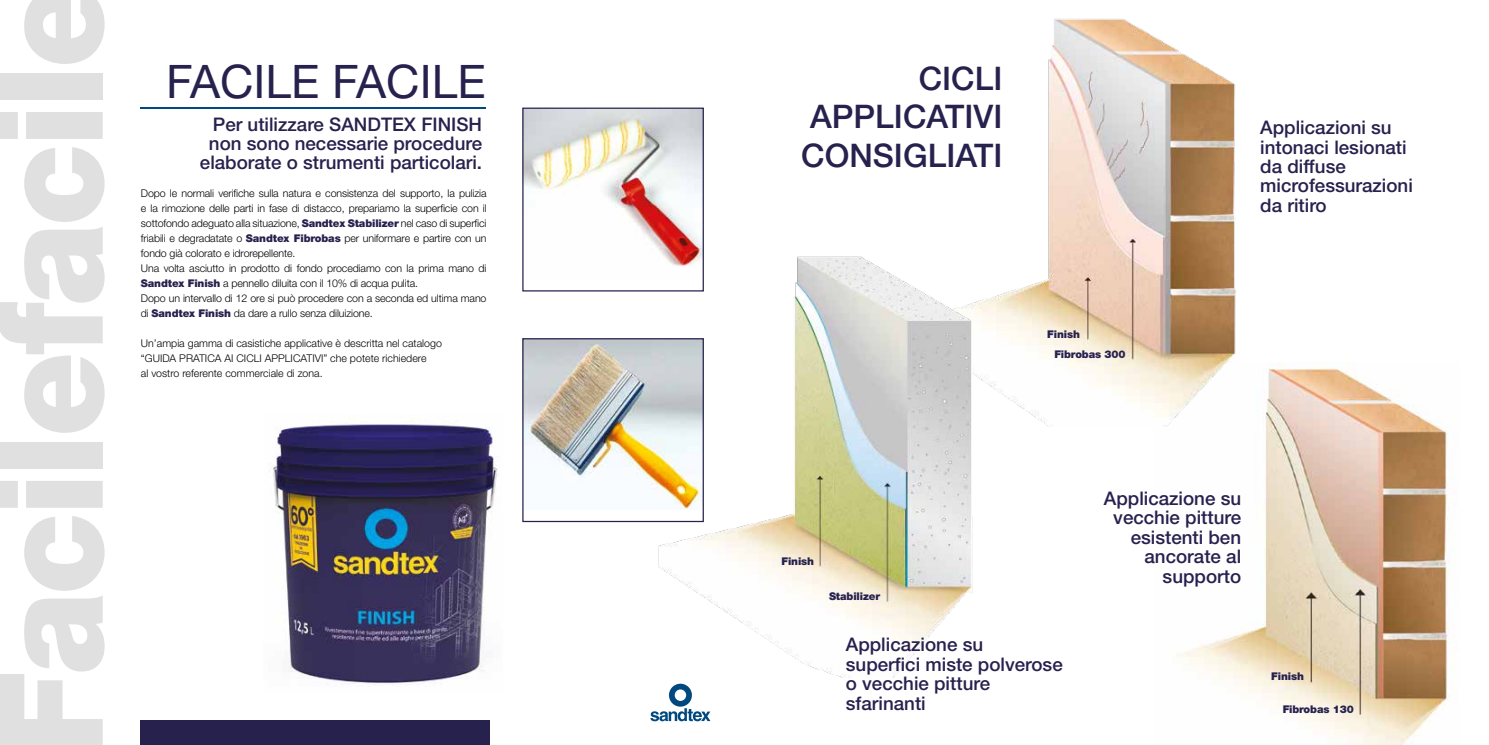
<style>
.page{position:relative;width:1489px;height:745px;background:#fff}
.page>*{position:absolute;margin:0;border:0;box-sizing:border-box;transform-origin:0 0}
.t1{font:900 147.5px "Helvetica Neue";letter-spacing:-.025em;color:#e0e0e0;scale:.92 1}
.t2{font:46.25px "Helvetica Neue";color:#27214e}
.t3{font:500 32.5px/38.8px "Helvetica Neue";color:#27214e;text-align:justify}
.t4{font:500 18.75px/19.4px "Helvetica Neue";color:#27214e;text-align:right}
.t5{font:300 10.62px/15px "Helvetica Neue";letter-spacing:-.01em;color:#000}
.t6{font:900 10.62px/20px "Helvetica Neue";letter-spacing:-.01em;color:#27214e}
.s1{font-weight:900;color:#27214e}
</style>
<div class="page">
<img style="left:1166px;top:362px;width:291px;height:382px">
<div style="left:140px;top:719px;width:349px;height:25px;background:#27214e"></div>
<svg style="left:650px;top:683px;width:60px;height:37px"></svg>
<hr style="left:141px;top:107px;width:345px;height:2px;background:#004980">
<img style="left:988px;top:18px;width:264px;height:408px">
<img style="left:654px;top:243px;width:334px;height:434px">
<img style="left:272px;top:421px;width:227px;height:265px">
<img style="left:524px;top:340px;width:177px;height:168px">
<div style="left:522px;top:338px;width:181px;height:183px;border:1px solid #27214e"></div>
<img style="left:524px;top:109px;width:177px;height:169px">
<div style="left:522px;top:107px;width:181px;height:184px;border:1px solid #27214e"></div>
<h1 class="t1" style="left:-38px;top:756px;width:842px;rotate:-90deg">Facilefacile</h1>
<h2 class="t2" style="left:166px;top:54px;width:321px">FACILE FACILE</h2>
<h3 class="t4" style="left:200px;top:114px;width:284px">Per utilizzare SANDTEX FINISH non sono necessarie procedure elaborate o strumenti particolari.</h3>
<p class="t5" style="left:141px;top:185px;width:347px">Dopo le normali verifiche sulla natura e consistenza del supporto, la pulizia e la rimozione delle parti in fase di distacco, prepariamo la superficie con il sottofondo adeguato alla situazione, <span class="s1">Sandtex Stabilizer</span> nel caso di superfici friabili e degradatate o <span class="s1">Sandtex Fibrobas</span> per uniformare e partire con un fondo già colorato e idrorepellente.<br>Una volta asciutto in prodotto di fondo procediamo con la prima mano di <span class="s1">Sandtex Finish</span> a pennello diluita con il 10% di acqua pulita.<br>Dopo un intervallo di 12 ore si può procedere con a seconda ed ultima mano di <span class="s1">Sandtex Finish</span> da dare a rullo senza diluizione.</p>
<p class="t5" style="left:141px;top:335px;width:302px">Un’ampia gamma di casistiche applicative è descritta nel catalogo “GUIDA PRATICA AI CICLI APPLICATIVI” che potete richiedere<br>al vostro referente commerciale di zona.</p>
<p class="t6" style="left:1054px;top:324px;width:73px;text-indent:-7px">Finish<br>Fibrobas 300</p>
<h3 class="t3" style="left:801px;top:58px;width:203px;text-indent:117px">CICLI APPLICATIVI CONSIGLIATI</h3>
<h3 class="t4" style="left:1260px;top:117px;width:154px;text-align:left">Applicazioni su intonaci lesionati da diffuse microfessurazioni da ritiro</h3>
<p class="t6" style="left:781px;top:550px;width:34px">Finish</p>
<p class="t6" style="left:829px;top:585px;width:53px">Stabilizer</p>
<h3 class="t4" style="left:845px;top:634px;width:218px;text-align:left">Applicazione su<br>superfici miste polverose o vecchie pitture sfarinanti</h3>
<h3 class="t4" style="left:1103px;top:488px;width:139px">Applicazione su vecchie pitture esistenti ben ancorate al supporto</h3>
<p class="t6" style="left:1271px;top:666px;width:34px">Finish</p>
<p class="t6" style="left:1282px;top:698px;width:73px">Fibrobas 130</p>
</div>
